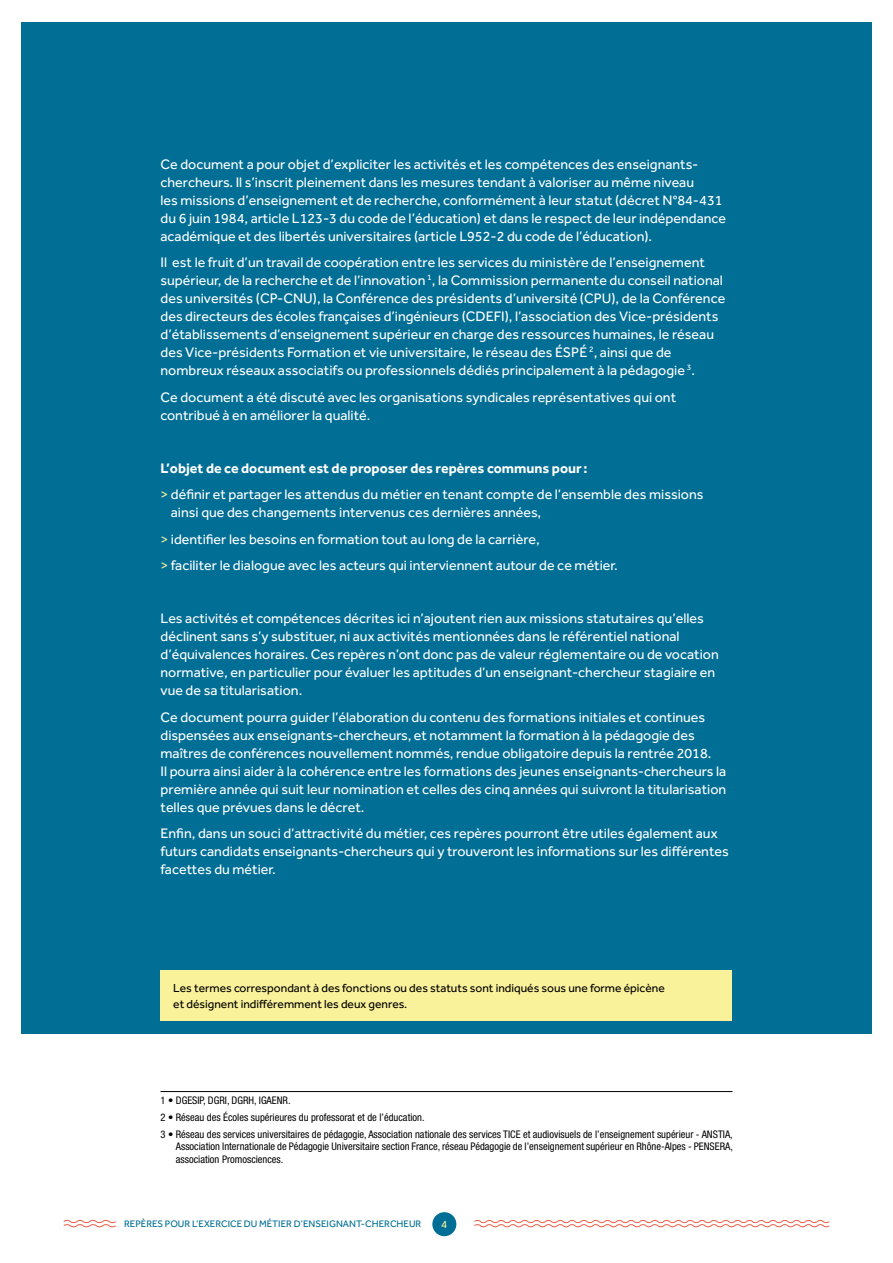
<style>
.page{position:relative;width:893px;height:1263px;background:#fff}
.page>*{position:absolute;margin:0;border:0;box-sizing:border-box;transform-origin:0 0}
.t1{font:14.25px/18px "Effra";color:#fff}
.t2{font:12px/16.5px "Effra";color:#000}
.t3{font:11.25px "Effra";color:#faf19b}
.t4{font:condensed 10.5px/16.8px "Helvetica Neue LT Std";color:#000}
.t5{font:9.75px "Effra";color:#006e95}
.s1{font-weight:700}
.s2{color:#faf19b}
</style>
<div class="page">
<div style="left:21px;top:21px;width:851px;height:1012px;background:#006e95"></div>
<div style="left:161px;top:971px;width:571px;height:50px;background:#faf19b"></div>
<hr style="left:161px;top:1091px;width:571px;height:1px;background:#000">
<div style="left:432px;top:1212px;width:24px;height:24px;background:#006e95;border-radius:50%"></div>
<svg style="left:474px;top:1220px;width:356px;height:8px"></svg>
<svg style="left:63px;top:1220px;width:53px;height:8px"></svg>
<div style="left:0;top:0;width:893px;height:22px;background:#fff"></div>
<p class="t1" style="left:161px;top:155px;width:567px">Ce document a pour objet d’expliciter les activités et les compétences des enseignants&shy;chercheurs. Il s’inscrit pleinement dans les mesures tendant à valoriser au même niveau<br>les missions d’enseignement et de recherche, conformément à leur statut (décret N°84-431 du 6 juin 1984, article L123-3 du code de l’éducation) et dans le respect de leur indépendance académique et des libertés universitaires (article L952-2 du code de l’éducation).</p>
<p class="t1" style="left:161px;top:253px;width:566px">Il est le fruit d’un travail de coopération entre les services du ministère de l’enseignement supérieur, de la recherche et de l’innovation <sup>1</sup>, la Commission permanente du conseil national des universités (CP-CNU), la Conférence des présidents d’université (CPU), de la Conférence des directeurs des écoles françaises d’ingénieurs (CDEFI), l’association des Vice-présidents d’établissements d’enseignement supérieur en charge des ressources humaines, le réseau des Vice-présidents Formation et vie universitaire, le réseau des ÉSPÉ <sup>2</sup>, ainsi que de nombreux réseaux associatifs ou professionnels dédiés principalement à la pédagogie <sup>3</sup>.</p>
<p class="t1" style="left:161px;top:388px;width:517px">Ce document a été discuté avec les organisations syndicales représentatives qui ont contribué à en améliorer la qualité.</p>
<p class="t1" style="left:161px;top:454px;width:545px;line-height:26.5px"><span class="s1">L’objet de ce document est de proposer des repères communs pour:<br></span><span class="s2">&gt;</span> définir et partager les attendus du métier en tenant compte de l’ensemble des missions</p>
<p class="t1" style="left:161px;top:499px;width:459px;line-height:26.5px;text-indent:10px">ainsi que des changements intervenus ces dernières années,<br><span class="s2">&gt;</span> identifier les besoins en formation tout au long de la carrière,<br><span class="s2">&gt;</span> faciliter le dialogue avec les acteurs qui interviennent autour de ce métier.</p>
<p class="t1" style="left:161px;top:609px;width:560px">Les activités et compétences décrites ici n’ajoutent rien aux missions statutaires qu’elles déclinent sans s’y substituer, ni aux activités mentionnées dans le référentiel national d’équivalences horaires. Ces repères n’ont donc pas de valeur réglementaire ou de vocation normative, en particulier pour évaluer les aptitudes d’un enseignant-chercheur stagiaire en vue de sa titularisation.</p>
<p class="t1" style="left:161px;top:708px;width:567px">Ce document pourra guider l’élaboration du contenu des formations initiales et continues dispensées aux enseignants-chercheurs, et notamment la formation à la pédagogie des maîtres de conférences nouvellement nommés, rendue obligatoire depuis la rentrée 2018.<br>Il pourra ainsi aider à la cohérence entre les formations des jeunes enseignants-chercheurs la première année qui suit leur nomination et celles des cinq années qui suivront la titularisation telles que prévues dans le décret.</p>
<p class="t1" style="left:161px;top:824px;width:570px">Enfin, dans un souci d’attractivité du métier, ces repères pourront être utiles également aux futurs candidats enseignants-chercheurs qui y trouveront les informations sur les différentes facettes du métier.</p>
<p class="t2" style="left:173px;top:979px;width:493px">Les termes correspondant à des fonctions ou des statuts sont indiqués sous une forme épicène et désignent indifféremment les deux genres.</p>
<p class="t4" style="left:161px;top:1092px;width:574px">1 • DGESIP, DGRI, DGRH, IGAENR.<br>2 • Réseau des Écoles supérieures du professorat et de l’éducation.<br>3 • Réseau des services universitaires de pédagogie, Association nationale des services TICE et audiovisuels de l’enseignement supérieur - ANSTIA,</p>
<p class="t4" style="left:176px;top:1140px;width:559px;line-height:12.6px">Association Internationale de Pédagogie Universitaire section France, réseau Pédagogie de l’enseignement supérieur en Rhône-Alpes - PENSERA, association Promosciences.</p>
<p class="t5" style="left:124px;top:1218px;width:299px">REPÈRES POUR L’EXERCICE DU MÉTIER D’ENSEIGNANT-CHERCHEUR</p>
<p class="t3" style="left:441px;top:1217px;width:8px">4</p>
</div>
